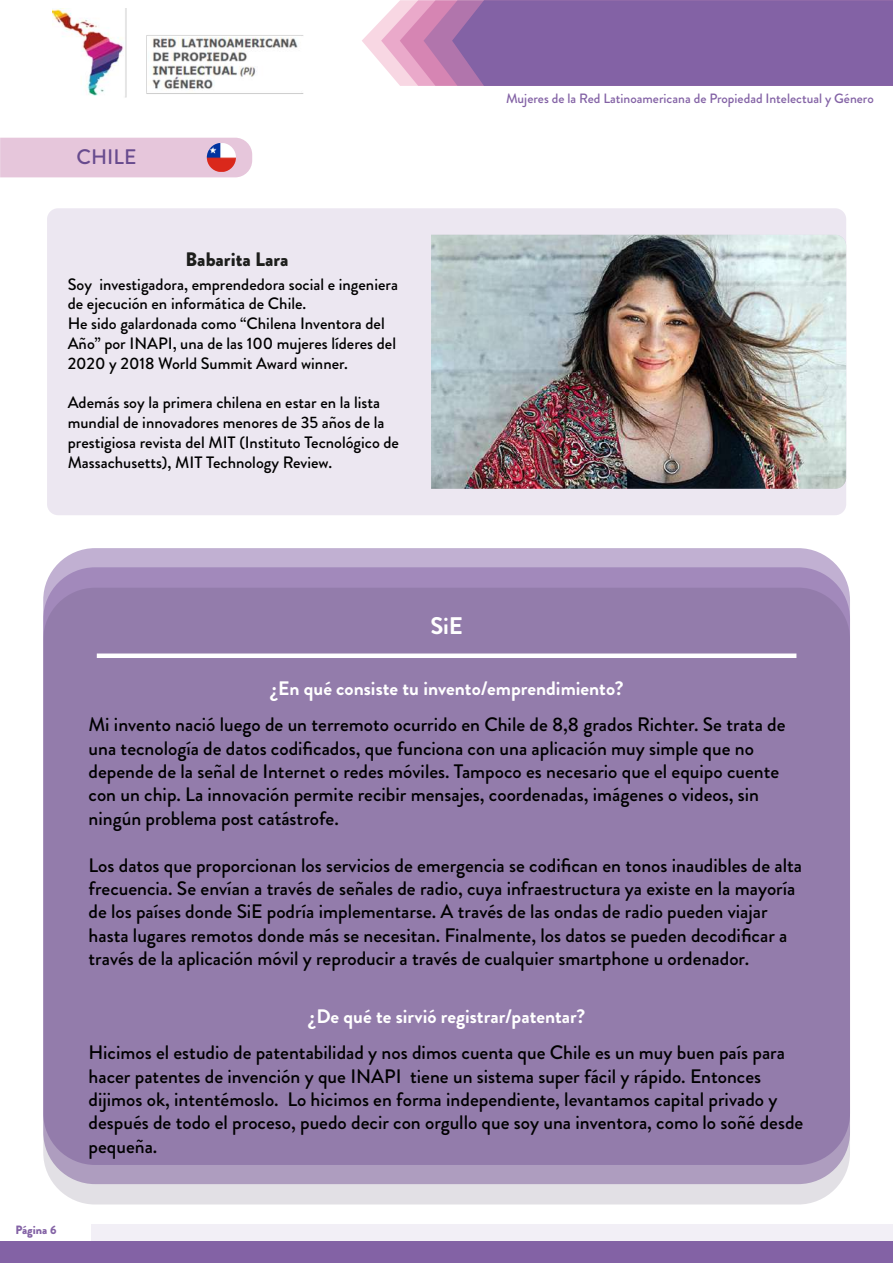
<style>
.page{position:relative;width:893px;height:1263px;background:#fff}
.page>*{position:absolute;margin:0;border:0;box-sizing:border-box;transform-origin:0 0}
.t1{font:700 24px "Brandon Grotesque";color:#fff}
.t2{font:500 21px "Brandon Grotesque";color:#684b8e}
.t3{font:500 19.5px/23.4px "Brandon Grotesque";color:#000}
.t4{font:700 19.5px "Brandon Grotesque";color:#fff}
.t5{font:900 19.5px "Brandon Grotesque";color:#1d1e1c}
.t6{font:500 16.5px/19.8px "Brandon Grotesque";color:#000}
.t7{font:500 13.5px "Brandon Grotesque";color:#8362a5}
.t8{font:900 12px "Brandon Grotesque";color:#8362a5}
</style>
<div class="page">
<div style="left:0;top:138px;width:252px;height:39px;background:#e6c6db"></div>
<div style="left:47px;top:208px;width:799px;height:307px;background:#ece7f1;border-radius:11px"></div>
<svg style="left:362px;top:21px;width:19px;height:42px"></svg>
<svg style="left:43px;top:548px;width:807px;height:617px;background:#b19cc6"></svg>
<div style="left:43px;top:588px;width:807px;height:616px;background:#937cab;border-radius:52px"></div>
<svg style="left:381px;top:0;width:512px;height:86px;background:#916ba9"></svg>
<div style="left:0;top:1241px;width:893px;height:22px;background:#8362a5"></div>
<div style="left:91px;top:1224px;width:802px;height:17px;background:#f2eff6"></div>
<div style="left:97px;top:653px;width:699px;height:5px;background:#fff"></div>
<img style="left:53px;top:9px;width:251px;height:89px">
<img style="left:207px;top:143px;width:29px;height:29px">
<img style="left:431px;top:235px;width:415px;height:254px">
<p class="t2" style="left:77px;top:143px;width:61px">CHILE</p>
<p class="t5" style="left:186px;top:245px;width:104px">Babarita Lara</p>
<p class="t6" style="left:68px;top:274px;width:332px">Soy investigadora, emprendedora social e ingeniera de ejecución en informática de Chile.<br>He sido galardonada como “Chilena Inventora del Año” por INAPI, una de las 100 mujeres líderes del 2020 y 2018 World Summit Award winner.</p>
<p class="t6" style="left:68px;top:393px;width:333px">Además soy la primera chilena en estar en la lista mundial de innovadores menores de 35 años de la prestigiosa revista del MIT (Instituto Tecnológico de Massachusetts), MIT Technology Review.</p>
<p class="t7" style="left:506px;top:89px;width:369px">Mujeres de la Red Latinoamericana de Propiedad Intelectual y Género</p>
<p class="t8" style="left:15px;top:1222px;width:43px">Página 6</p>
<p class="t1" style="left:430px;top:609px;width:34px">SiE</p>
<p class="t4" style="left:270px;top:675px;width:355px">¿En qué consiste tu invento/emprendimiento?</p>
<p class="t3" style="left:89px;top:713px;width:698px">Mi invento nació luego de un terremoto ocurrido en Chile de 8,8 grados Richter. Se trata de una tecnología de datos codificados, que funciona con una aplicación muy simple que no depende de la señal de Internet o redes móviles. Tampoco es necesario que el equipo cuente con un chip. La innovación permite recibir mensajes, coordenadas, imágenes o videos, sin ningún problema post catástrofe.</p>
<p class="t3" style="left:89px;top:853px;width:715px">Los datos que proporcionan los servicios de emergencia se codifican en tonos inaudibles de alta frecuencia. Se envían a través de señales de radio, cuya infraestructura ya existe en la mayoría de los países donde SiE podría implementarse. A través de las ondas de radio pueden viajar hasta lugares remotos donde más se necesitan. Finalmente, los datos se pueden decodificar a través de la aplicación móvil y reproducir a través de cualquier smartphone u ordenador.</p>
<p class="t4" style="left:308px;top:1003px;width:279px">¿De qué te sirvió registrar/patentar?</p>
<p class="t3" style="left:89px;top:1041px;width:716px">Hicimos el estudio de patentabilidad y nos dimos cuenta que Chile es un muy buen país para hacer patentes de invención y que INAPI tiene un sistema super fácil y rápido. Entonces dijimos ok, intentémoslo. Lo hicimos en forma independiente, levantamos capital privado y después de todo el proceso, puedo decir con orgullo que soy una inventora, como lo soñé desde pequeña.</p>
</div>
